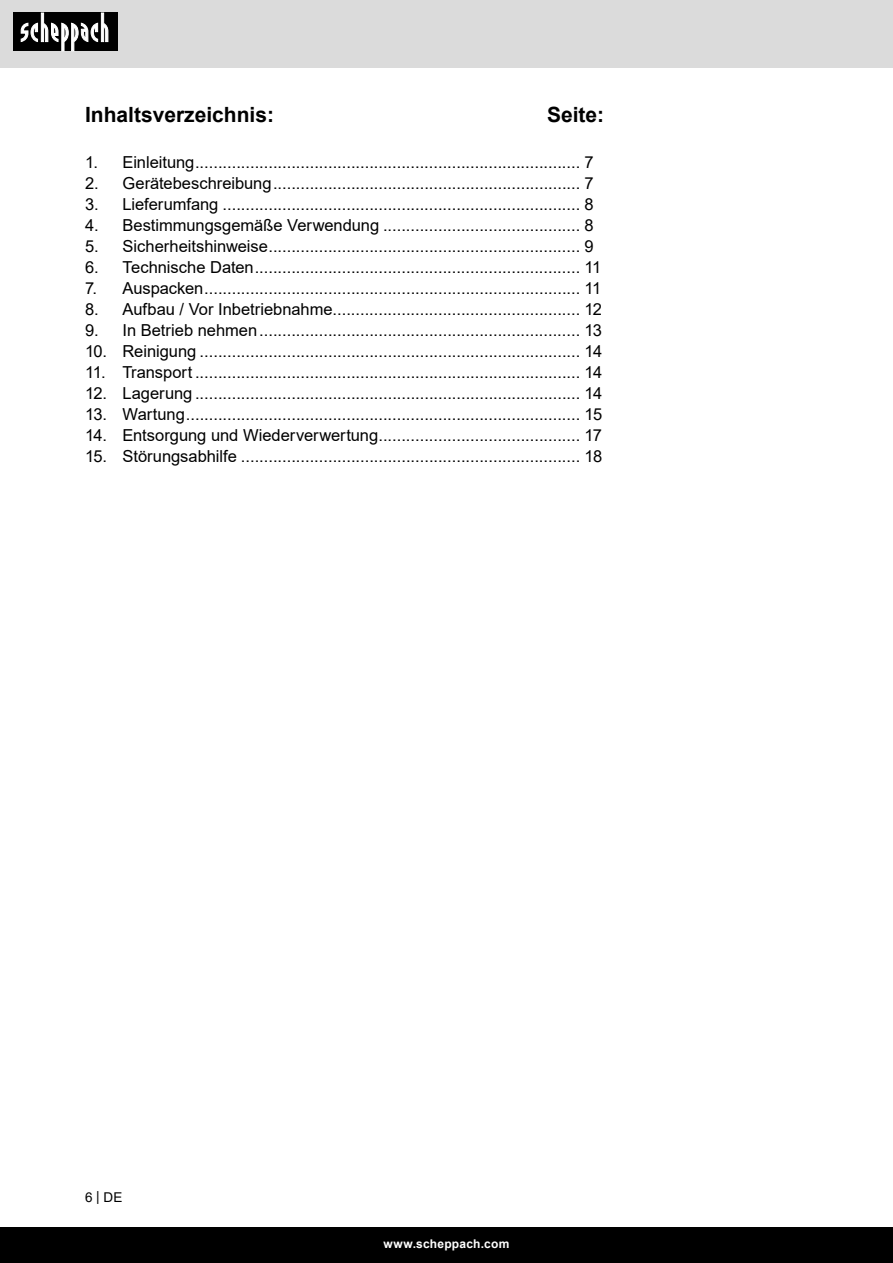
<style>
.page{position:relative;width:893px;height:1263px;background:#fff}
.page>*{position:absolute;margin:0;border:0;box-sizing:border-box;transform-origin:0 0}
.TOC_title{font:700 21px "Arial";color:#000}
.t1{font:16.5px "Arial";color:#000}
.t2{font:13.5px "Arial";color:#000}
.t3{font:700 12px "Arial";letter-spacing:.02em;color:#fff}
</style>
<div class="page">
<div style="left:0;top:0;width:893px;height:67px;background:#dbdbdb"></div>
<div style="left:0;top:1227px;width:893px;height:36px;background:#000"></div>
<div style="left:13px;top:13px;width:105px;height:38px;background:#000"></div>
<svg style="left:21px;top:13px;width:87px;height:38px"></svg>
<p class="TOC_title" style="left:85px;top:99px;width:191px">Inhaltsverzeichnis:</p>
<p class="TOC_title" style="left:547px;top:99px;width:59px">Seite:</p>
<p class="t1" style="left:85px;top:151px;width:510px">1. Einleitung.................................................................................... 7</p>
<p class="t1" style="left:85px;top:172px;width:510px">2. Gerätebeschreibung................................................................... 7</p>
<p class="t1" style="left:85px;top:193px;width:510px">3. Lieferumfang .............................................................................. 8</p>
<p class="t1" style="left:85px;top:214px;width:510px">4. Bestimmungsgemäße Verwendung ........................................... 8</p>
<p class="t1" style="left:85px;top:235px;width:510px">5. Sicherheitshinweise.................................................................... 9</p>
<p class="t1" style="left:85px;top:256px;width:518px">6. Technische Daten....................................................................... 11</p>
<p class="t1" style="left:85px;top:277px;width:518px">7. Auspacken.................................................................................. 11</p>
<p class="t1" style="left:85px;top:298px;width:519px">8. Aufbau / Vor Inbetriebnahme...................................................... 12</p>
<p class="t1" style="left:85px;top:319px;width:519px">9. In Betrieb nehmen...................................................................... 13</p>
<p class="t1" style="left:85px;top:340px;width:519px">10. Reinigung ................................................................................... 14</p>
<p class="t1" style="left:85px;top:361px;width:519px">11. Transport .................................................................................... 14</p>
<p class="t1" style="left:85px;top:382px;width:519px">12. Lagerung .................................................................................... 14</p>
<p class="t1" style="left:85px;top:403px;width:519px">13. Wartung...................................................................................... 15</p>
<p class="t1" style="left:85px;top:424px;width:518px">14. Entsorgung und Wiederverwertung............................................ 17</p>
<p class="t1" style="left:85px;top:445px;width:519px">15. Störungsabhilfe .......................................................................... 18</p>
<p class="t2" style="left:85px;top:1188px;width:39px">6 | DE</p>
<p class="t3" style="left:384px;top:1235px;width:127px">www.scheppach.com</p>
</div>
